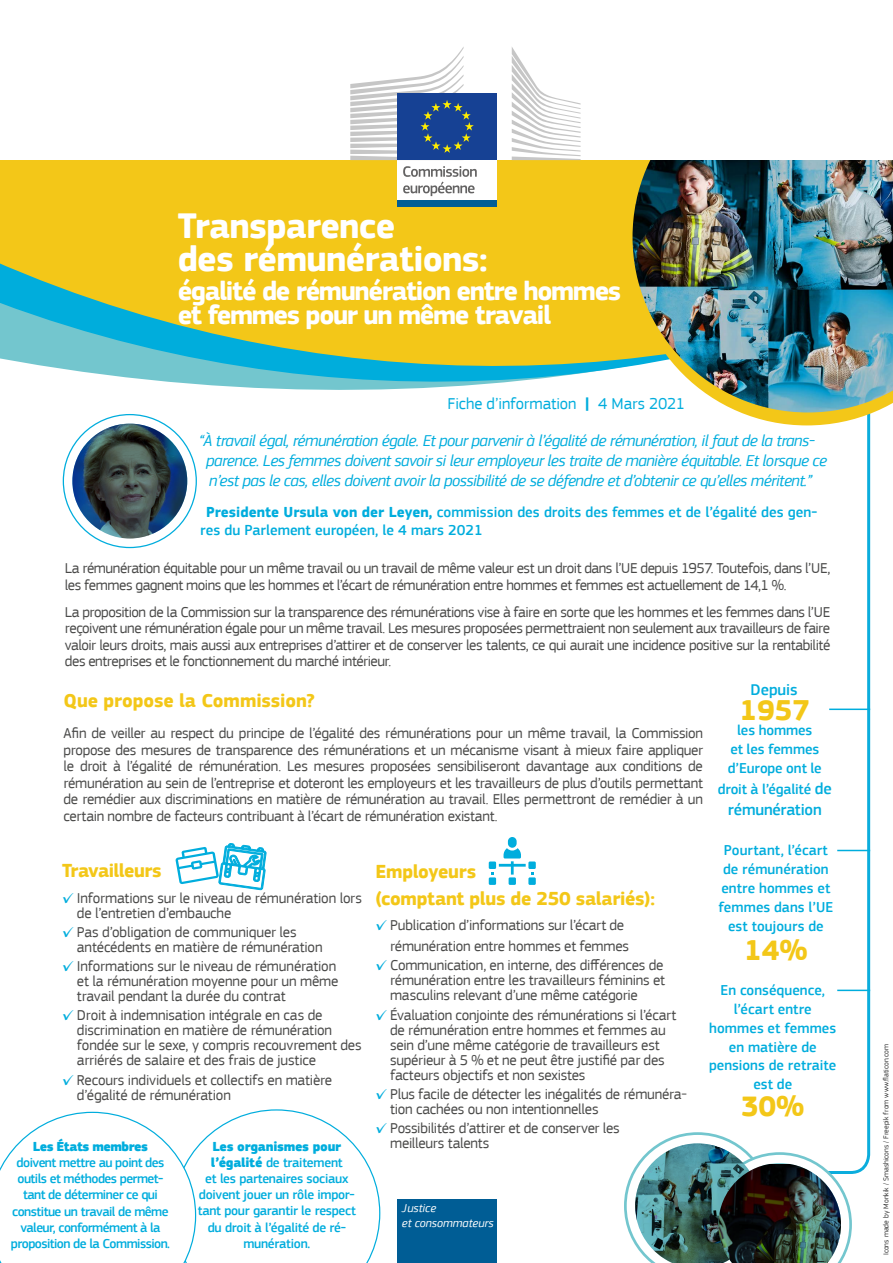
<style>
.page{position:relative;width:893px;height:1263px;background:#fff}
.page>*{position:absolute;margin:0;border:0;box-sizing:border-box;transform-origin:0 0}
.t1{font:700 36.6px/32.7px "EC Square Sans Pro";letter-spacing:-.02em;color:#fff}
.t2{font:700 29.55px "EC Square Sans Pro";color:#f3c718}
.t3{font:700 27.45px/24px "EC Square Sans Pro";letter-spacing:-.05em;color:#fff}
.t4{font:700 19.5px/26.8px "EC Square Sans Pro";letter-spacing:-.015em;color:#f3c718}
.t5{font:italic 16.5px/19.8px "EC Square Sans Pro";letter-spacing:-.03em;color:#00addd}
.t6{font:16.5px "EC Square Sans Pro";letter-spacing:-.01em;color:#00addd}
.t7{font:500 16.5px "EC Square Sans Pro";letter-spacing:-.01em;color:#00addd}
.t8{font:500 16.35px "EC Square Sans Pro";letter-spacing:-.005em;color:#00addd}
.t9{font:15px/15px "EC Square Sans Pro";letter-spacing:-.015em;color:#4a4a49}
.t10{font:500 15px/18px "EC Square Sans Pro";color:#00addd}
.t11{font:500 14.7px/18.8px "EC Square Sans Pro";letter-spacing:.005em;color:#00addd;text-align:center}
.t12{font:500 13.5px/16.2px "EC Square Sans Pro";letter-spacing:-.04em;color:#00addd;text-align:center}
.t13{font:500 13.5px/16.2px "EC Square Sans Pro";letter-spacing:-.02em;color:#00addd;text-align:center}
.t14{font:900 13.5px "EC Square Sans Pro Extra";letter-spacing:-.02em;color:#00addd}
.t15{font:900 13.5px "EC Square Sans Pro Extra";letter-spacing:-.04em;color:#00addd}
.t16{font:italic 12px/14.4px "EC Square Sans Pro";color:#fff}
.t17{font:7.5px "EC Square Sans Pro";color:#000}
.s1{font-weight:700}
.s2{font-size:16.5px}
.s3{color:#00addd}
.s4{font-family:"EC Square Sans Pro Extra";font-weight:900}
</style>
<div class="page">
<svg style="left:0;top:160px;width:631px;height:230px;background:#cfc645"></svg>
<svg style="left:795px;top:425px;width:76px;height:749px"></svg>
<svg style="left:631px;top:160px;width:243px;height:265px"></svg>
<img style="left:632px;top:160px;width:261px;height:252px">
<img style="left:72px;top:424px;width:115px;height:114px">
<hr style="left:829px;top:708px;width:41px;height:2px;background:#00addd">
<hr style="left:837px;top:850px;width:33px;height:1px;background:#00addd">
<hr style="left:837px;top:989px;width:33px;height:2px;background:#00addd">
<svg style="left:0;top:1109px;width:380px;height:154px"></svg>
<svg style="left:175px;top:843px;width:91px;height:47px"></svg>
<div style="left:489px;top:877px;width:7px;height:8px;background:#00addd"></div>
<div style="left:489px;top:861px;width:7px;height:8px;background:#00addd"></div>
<div style="left:509px;top:877px;width:7px;height:8px;background:#00addd"></div>
<div style="left:528px;top:877px;width:8px;height:8px;background:#00addd"></div>
<div style="left:528px;top:861px;width:8px;height:8px;background:#00addd"></div>
<div style="left:508px;top:837px;width:9px;height:11px;background:#00addd;border-radius:4px"></div>
<svg style="left:491px;top:848px;width:42px;height:27px"></svg>
<svg style="left:624px;top:1132px;width:228px;height:131px"></svg>
<img style="left:718px;top:1165px;width:123px;height:98px">
<div style="left:397px;top:158px;width:100px;height:42px;background:#fff"></div>
<svg style="left:403px;top:166px;width:74px;height:30px"></svg>
<svg style="left:512px;top:47px;width:69px;height:113px"></svg>
<div style="left:397px;top:94px;width:100px;height:66px;background:#164194"></div>
<svg style="left:350px;top:47px;width:124px;height:113px"></svg>
<div style="left:397px;top:1199px;width:100px;height:64px;background:#005d95"></div>
<div style="left:397px;top:200px;width:100px;height:7px;background:#005d95"></div>
<h1 class="t1" style="left:178px;top:211px;width:311px">Transparence<br>des rémunérations:</h1>
<h3 class="t3" style="left:178px;top:280px;width:445px">égalité de rémunération entre hommes et femmes pour un même travail</h3>
<p class="t6" style="left:448px;top:394px;width:239px">Fiche d’information <span class="s1">|</span> 4 Mars 2021</p>
<p class="t5" style="left:206px;top:431px;width:622px;text-indent:-8px">“À travail égal, rémunération égale. Et pour parvenir à l’égalité de rémunération, il faut de la trans&shy;parence. Les femmes doivent savoir si leur employeur les traite de manière équitable. Et lorsque ce n’est pas le cas, elles doivent avoir la possibilité de se défendre et d’obtenir ce qu’elles méritent.”</p>
<p class="t10" style="left:200px;top:504px;width:618px;text-indent:6px"><span class="s1">Presidente Ursula von der Leyen,</span> commission des droits des femmes et de l’égalité des gen&shy;res du Parlement européen, le 4 mars 2021</p>
<p class="t9" style="left:65px;top:560px;width:767px;line-height:16.5px">La rémunération équitable pour un même travail ou un travail de même valeur est un droit dans l’UE depuis 1957. Toutefois, dans l’UE, les femmes gagnent moins que les hommes et l’écart de rémunération entre hommes et femmes est actuellement de 14,1 %.</p>
<p class="t9" style="left:65px;top:603px;width:767px;line-height:16.5px;text-align:justify">La proposition de la Commission sur la transparence des rémunérations vise à faire en sorte que les hommes et les femmes dans l’UE reçoivent une rémunération égale pour un même travail. Les mesures proposées permettraient non seulement aux travailleurs de faire valoir leurs droits, mais aussi aux entreprises d’attirer et de conserver les talents, ce qui aurait une incidence positive sur la rentabilité des entreprises et le fonctionnement du marché intérieur.</p>
<h3 class="t4" style="left:64px;top:688px;width:253px">Que propose la Commission?</h3>
<p class="t9" style="left:64px;top:725px;width:641px;line-height:16.5px;text-align:justify">Afin de veiller au respect du principe de l’égalité des rémunérations pour un même travail, la Commission propose des mesures de transparence des rémunérations et un mécanisme visant à mieux faire appliquer le droit à l’égalité de rémunération. Les mesures proposées sensibiliseront davantage aux conditions de rémunération au sein de l’entreprise et doteront les employeurs et les travailleurs de plus d’outils permettant de remédier aux discriminations en matière de rémunération au travail. Elles permettront de remédier à un certain nombre de facteurs contribuant à l’écart de rémunération existant.</p>
<p class="t8" style="left:750px;top:680px;width:48px">Depuis</p>
<p class="t11" style="left:728px;top:721px;width:96px">les hommes<br>et les femmes d’Europe ont le</p>
<p class="t11" style="left:718px;top:780px;width:116px">droit à l’égalité <span class="s2">de</span></p>
<p class="t7" style="left:728px;top:800px;width:95px">rémunération</p>
<h2 class="t2" style="left:739px;top:693px;width:72px">1957</h2>
<h3 class="t4" style="left:62px;top:858px;width:101px">Travailleurs</h3>
<p class="t9" style="left:77px;top:890px;width:286px;text-indent:-15px"><span class="s3">✓</span> Informations sur le niveau de rémunération lors de l’entretien d’embauche</p>
<p class="t9" style="left:77px;top:924px;width:247px;text-indent:-15px"><span class="s3">✓</span> Pas d’obligation de communiquer les antécédents en matière de rémunération</p>
<p class="t9" style="left:77px;top:959px;width:263px;text-indent:-15px"><span class="s3">✓</span> Informations sur le niveau de rémunération et la rémunération moyenne pour un même travail pendant la durée du contrat</p>
<p class="t9" style="left:77px;top:1008px;width:286px;text-indent:-15px"><span class="s3">✓</span> Droit à indemnisation intégrale en cas de discrimination en matière de rémunération fondée sur le sexe, y compris recouvrement des arriérés de salaire et des frais de justice</p>
<p class="t9" style="left:77px;top:1072px;width:257px;text-indent:-15px"><span class="s3">✓</span> Recours individuels et collectifs en matière d’égalité de rémunération</p>
<p class="t15" style="left:33px;top:1138px;width:117px">Les États membres</p>
<p class="t12" style="left:11px;top:1155px;width:161px">doivent mettre au point des outils et méthodes permet&shy;tant de déterminer ce qui constitue un travail de même valeur, conformément à la proposition de la Commission.</p>
<p class="t14" style="left:212px;top:1137px;width:130px">Les organismes pour</p>
<p class="t13" style="left:198px;top:1154px;width:160px"><span class="s4">l’égalité</span> de traitement<br>et les partenaires sociaux doivent jouer un rôle impor&shy;tant pour garantir le respect du droit à l’égalité de ré&shy;munération.</p>
<h3 class="t4" style="left:375px;top:859px;width:281px">Employeurs<br>(comptant plus de 250 salariés):</h3>
<p class="t9" style="left:390px;top:915px;width:241px;line-height:21px;text-indent:-15px"><span class="s3">✓</span> Publication d’informations sur l’écart de rémunération entre hommes et femmes</p>
<p class="t9" style="left:390px;top:958px;width:276px;text-align:justify;text-indent:-15px"><span class="s3">✓</span> Communication, en interne, des différences de rémunération entre les travailleurs féminins et masculins relevant d’une même catégorie</p>
<p class="t9" style="left:390px;top:1007px;width:288px;text-indent:-15px"><span class="s3">✓</span> Évaluation conjointe des rémunérations si l’écart de rémunération entre hommes et femmes au sein d’une même catégorie de travailleurs est supérieur à 5 % et ne peut être justifié par des facteurs objectifs et non sexistes</p>
<p class="t9" style="left:390px;top:1086px;width:298px;text-indent:-15px"><span class="s3">✓</span> Plus facile de détecter les inégalités de rémunéra&shy;tion cachées ou non intentionnelles</p>
<p class="t9" style="left:390px;top:1121px;width:231px;text-indent:-15px"><span class="s3">✓</span> Possibilités d’attirer et de conserver les meilleurs talents</p>
<p class="t16" style="left:402px;top:1201px;width:93px">Justice<br>et consommateurs</p>
<p class="t11" style="left:718px;top:841px;width:116px">Pourtant, l’écart de rémunération entre hommes et femmes dans l’UE est toujours de</p>
<h2 class="t2" style="left:744px;top:932px;width:65px">14%</h2>
<p class="t11" style="left:709px;top:981px;width:129px">En conséquence, l’écart entre hommes et femmes en matière de pensions de retraite est de</p>
<h2 class="t2" style="left:741px;top:1088px;width:65px">30%</h2>
<p class="t17" style="left:881px;top:1255px;width:213px;rotate:-90deg">Icons made by Monkik / Smashicons / Freepik from www.flaticon.com</p>
</div>
